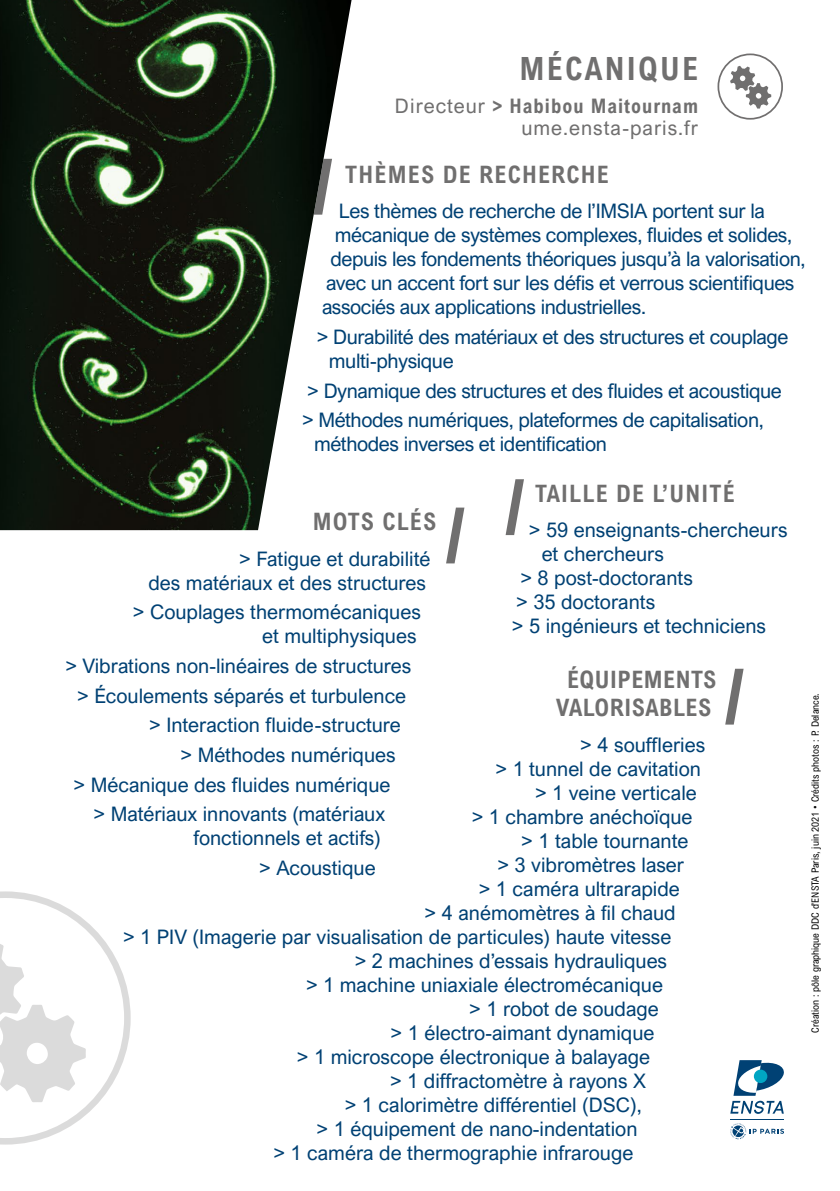
<style>
.page{position:relative;width:840px;height:1191px;background:#fff}
.page>*{position:absolute;margin:0;border:0;box-sizing:border-box;transform-origin:0 0}
.t1{font:700 32px "Arial Nova Cond";letter-spacing:.07em;color:#706f6f}
.t2{font:700 24px "Arial Nova Cond";letter-spacing:.045em;color:#706f6f}
.t3{font:700 24px/28px "Arial Nova Cond";letter-spacing:.02em;color:#706f6f;text-align:center}
.t4{font:20px/24px "Arial Nova";color:#004174;text-align:right}
.t5{font:20px/24px "Arial Nova";letter-spacing:-.02em;color:#004174}
.t6{font:700 20px "Arial Nova Cond";letter-spacing:.05em;color:#706f6f}
.t7{font:20px "Arial Nova";letter-spacing:.05em;color:#706f6f}
.t8{font:10px "Arial Nova Cond";color:#000}
.s1{font-family:"Arial Nova";font-weight:400}
</style>
<div class="page">
<div style="left:717px;top:53px;width:65px;height:67px;border:2px solid #716f6f;border-radius:50%"></div>
<svg style="left:730px;top:66px;width:40px;height:43px"></svg>
<svg style="left:446px;top:507px;width:18px;height:56px"></svg>
<svg style="left:505px;top:479px;width:18px;height:56px"></svg>
<svg style="left:725px;top:668px;width:18px;height:56px"></svg>
<svg style="left:0;top:891px;width:131px;height:253px"></svg>
<img style="left:0;top:0;width:351px;height:530px">
<svg style="left:730px;top:1123px;width:53px;height:16px"></svg>
<svg style="left:730px;top:1060px;width:54px;height:53px"></svg>
<hr style="left:730px;top:1119px;width:53px;height:1px;background:#004174">
<h1 class="t1" style="left:519px;top:49px;width:180px">MÉCANIQUE</h1>
<p class="t6" style="left:395px;top:94px;width:304px"><span class="s1">Directeur</span> &gt; Habibou Maitournam</p>
<p class="t7" style="left:521px;top:117px;width:178px">ume.ensta-paris.fr</p>
<p class="t2" style="left:345px;top:159px;width:265px">THÈMES DE RECHERCHE</p>
<p class="t5" style="left:339px;top:199px;width:427px">Les thèmes de recherche de l’IMSIA portent sur la</p>
<p class="t5" style="left:334px;top:223px;width:458px">mécanique de systèmes complexes, fluides et solides,</p>
<p class="t5" style="left:330px;top:247px;width:476px">depuis les fondements théoriques jusqu’à la valorisation,</p>
<p class="t5" style="left:326px;top:271px;width:469px">avec un accent fort sur les défis et verrous scientifiques</p>
<p class="t5" style="left:322px;top:295px;width:325px">associés aux applications industrielles.</p>
<p class="t5" style="left:329px;top:325px;width:460px;text-indent:-12px">&gt; Durabilité des matériaux et des structures et couplage multi-physique</p>
<p class="t5" style="left:302px;top:376px;width:481px;line-height:29.6px">&gt; Dynamique des structures et des fluides et acoustique &gt; Méthodes numériques, plateformes de capitalisation,</p>
<p class="t5" style="left:314px;top:432px;width:294px">méthodes inverses et identification</p>
<p class="t2" style="left:535px;top:478px;width:201px">TAILLE DE L’UNITÉ</p>
<p class="t4" style="left:528px;top:518px;width:260px">&gt; 59 enseignants-chercheurs</p>
<p class="t4" style="left:541px;top:542px;width:123px">et chercheurs</p>
<p class="t4" style="left:520px;top:566px;width:174px">&gt; 8 post-doctorants</p>
<p class="t4" style="left:516px;top:590px;width:140px">&gt; 35 doctorants</p>
<p class="t4" style="left:511px;top:614px;width:255px">&gt; 5 ingénieurs et techniciens</p>
<p class="t3" style="left:556px;top:665px;width:161px">ÉQUIPEMENTS<br>VALORISABLES</p>
<p class="t4" style="left:580px;top:732px;width:126px">&gt; 4 souffleries</p>
<p class="t4" style="left:495px;top:756px;width:207px">&gt; 1 tunnel de cavitation</p>
<p class="t4" style="left:534px;top:780px;width:163px">&gt; 1 veine verticale</p>
<p class="t4" style="left:471px;top:804px;width:222px">&gt; 1 chambre anéchoïque</p>
<p class="t4" style="left:521px;top:828px;width:168px">&gt; 1 table tournante</p>
<p class="t4" style="left:497px;top:852px;width:188px">&gt; 3 vibromètres laser</p>
<p class="t4" style="left:478px;top:876px;width:202px">&gt; 1 caméra ultrarapide</p>
<p class="t4" style="left:424px;top:900px;width:252px">&gt; 4 anémomètres à fil chaud</p>
<p class="t4" style="left:123px;top:924px;width:549px">&gt; 1 PIV (Imagerie par visualisation de particules) haute vitesse</p>
<p class="t4" style="left:354px;top:948px;width:314px">&gt; 2 machines d’essais hydrauliques</p>
<p class="t4" style="left:306px;top:972px;width:358px">&gt; 1 machine uniaxiale électromécanique</p>
<p class="t4" style="left:469px;top:996px;width:191px">&gt; 1 robot de soudage</p>
<p class="t4" style="left:390px;top:1020px;width:265px">&gt; 1 électro-aimant dynamique</p>
<p class="t4" style="left:296px;top:1044px;width:355px">&gt; 1 microscope électronique à balayage</p>
<p class="t4" style="left:390px;top:1068px;width:257px">&gt; 1 diffractomètre à rayons X</p>
<p class="t4" style="left:344px;top:1092px;width:298px">&gt; 1 calorimètre différentiel (DSC),</p>
<p class="t4" style="left:316px;top:1116px;width:322px">&gt; 1 équipement de nano-indentation</p>
<p class="t4" style="left:273px;top:1140px;width:361px">&gt; 1 caméra de thermographie infrarouge</p>
<p class="t2" style="left:313px;top:507px;width:125px">MOTS CLÉS</p>
<p class="t4" style="left:148px;top:546px;width:283px">&gt; Fatigue et durabilité<br>des matériaux et des structures</p>
<p class="t4" style="left:133px;top:600px;width:289px">&gt; Couplages thermomécaniques et multiphysiques</p>
<p class="t4" style="left:65px;top:654px;width:347px">&gt; Vibrations non-linéaires de structures</p>
<p class="t4" style="left:77px;top:683px;width:330px">&gt; Écoulements séparés et turbulence</p>
<p class="t4" style="left:149px;top:713px;width:253px">&gt; Interaction fluide-structure</p>
<p class="t4" style="left:180px;top:743px;width:216px">&gt; Méthodes numériques</p>
<p class="t4" style="left:73px;top:772px;width:318px">&gt; Mécanique des fluides numérique</p>
<p class="t4" style="left:93px;top:802px;width:293px">&gt; Matériaux innovants (matériaux</p>
<p class="t4" style="left:193px;top:823px;width:189px;line-height:29.6px">fonctionnels et actifs) &gt; Acoustique</p>
<p class="t8" style="left:808px;top:1032px;width:341px;rotate:-90deg">Création : pôle graphique DDC d’ENSTA Paris, juin 2021 • Crédits photos : P. Delance.</p>
</div>
